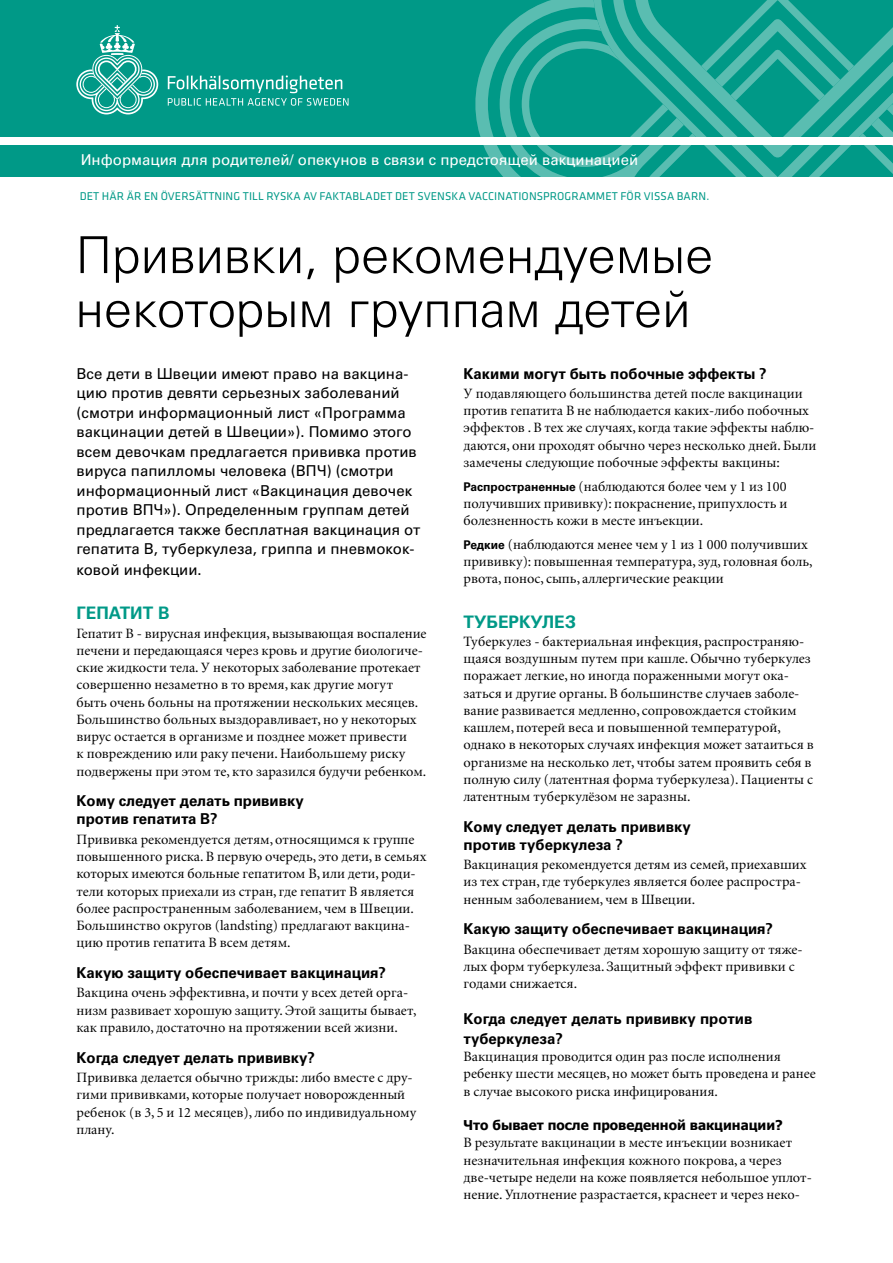
<style>
.page{position:relative;width:893px;height:1263px;background:#fff}
.page>*{position:absolute;margin:0;border:0;box-sizing:border-box;transform-origin:0 0}
.t1{font:300 51px/54px "Univers Cyr";color:#000}
.t2{font:700 17.25px "Univers Cyr";color:#009987}
.t3{font:15px/19.5px "Univers Cyr";color:#000}
.t4{font:700 15px/18px "Univers Cyr";color:#000}
.t5{font:15px "Univers Cyr";color:#fff}
.t6{font:14.25px/17.2px "Minion Cyr";color:#000}
.t7{font:700 13.5px "Tahoma";color:#000}
.t8{font:11.7px "Klavika";letter-spacing:.01em;color:#009987}
.s1{font-family:"Univers Cyr";font-weight:700;font-size:12px}
</style>
<div class="page">
<div style="left:0;top:0;width:893px;height:137px;background:#009987"></div>
<div style="left:0;top:145px;width:893px;height:32px;background:#009987"></div>
<svg style="left:76px;top:25px;width:82px;height:89px"></svg>
<svg style="left:168px;top:75px;width:180px;height:31px"></svg>
<svg style="left:475px;top:14px;width:47px;height:159px"></svg>
<svg style="left:500px;top:19px;width:22px;height:158px"></svg>
<svg style="left:522px;top:0;width:371px;height:177px"></svg>
<p class="t5" style="left:81px;top:151px;width:559px">Информация для родителей/ опекунов в связи с предстоящей вакцинацией</p>
<p class="t8" style="left:80px;top:190px;width:631px">DET HÄR ÄR EN ÖVERSÄTTNING TILL RYSKA AV FAKTABLADET DET SVENSKA VACCINATIONSPROGRAMMET FÖR VISSA BARN.</p>
<h1 class="t1" style="left:75px;top:228px;width:639px">Прививки, рекомендуемые некоторым группам детей</h1>
<p class="t4" style="left:463px;top:364px;width:305px">Какими могут быть побочные эффекты ?</p>
<p class="t6" style="left:463px;top:385px;width:354px">У подавляющего большинства детей после вакцинации против гепатита В не наблюдается каких-либо побочных эффектов . В тех же случаях, когда такие эффекты наблю&shy;даются, они проходят обычно через несколько дней. Были замечены следующие побочные эффекты вакцины:</p>
<p class="t6" style="left:463px;top:477px;width:325px;text-align:justify"><span class="s1">Распространенные</span> (наблюдаются более чем у 1 из 100 получивших прививку): покраснение, припухлость и болезненность кожи в месте инъекции.</p>
<p class="t6" style="left:463px;top:535px;width:351px"><span class="s1">Редкие</span> (наблюдаются менее чем у 1 из 1 000 получивших прививку): повышенная температура, зуд, головная боль, рвота, понос, сыпь, aллергические реакции</p>
<p class="t2" style="left:463px;top:611px;width:114px">ТУБЕРКУЛЕЗ</p>
<p class="t6" style="left:463px;top:632px;width:352px">Туберкулез - бактериальная инфекция, распространяю&shy;щаяся воздушным путем при кашле. Обычно туберкулез поражает легкие, но иногда пораженными могут ока&shy;заться и другие органы. В большинстве случаев заболе&shy;вание развивается медленно, сопровождается стойким кашлем, потерей веса и повышенной температурой, однако в некоторых случаях инфекция может затаиться в организме на несколько лет, чтобы затем проявить себя в полную силу (латентнaя форма туберкулезa). Пациенты с латентным туберкулёзом не заразны.</p>
<p class="t4" style="left:463px;top:817px;width:229px">Кому следует делать прививку против туберкулезa ?</p>
<p class="t6" style="left:463px;top:856px;width:344px">Вакцинация рекомендуется детям из семей, приехавших из тех стран, где туберкулез является более распростра&shy;ненным заболеванием, чем в Швеции.</p>
<p class="t4" style="left:463px;top:920px;width:311px">Какую защиту обеспечивает вакцинация?</p>
<p class="t6" style="left:463px;top:940px;width:341px">Вакцина обеспечивает детям хорошую защиту от тяже&shy;лых форм туберкулеза. Защитный эффект прививки с годами снижается.</p>
<p class="t4" style="left:463px;top:1009px;width:290px;line-height:19.5px">Когда следует делать прививку против туберкулеза?</p>
<p class="t6" style="left:463px;top:1048px;width:354px">Вакцинация проводится один раз после исполнения ребенку шести месяцев, но может быть проведена и ранее в случае высокого риска инфицирования.</p>
<p class="t7" style="left:463px;top:1116px;width:321px">Что бывает после проведенной вакцинации?</p>
<p class="t6" style="left:463px;top:1134px;width:350px">В результате вакцинации в месте инъекции возникает незначительная инфекция кожного покрова, а через две-четыре недели на коже появляется небольшое уплот&shy;нение. Уплотнение разрастается, краснеет и через неко-</p>
<p class="t3" style="left:77px;top:363px;width:345px">Все дети в Швеции имеют право на вакцина&shy;цию против девяти серьезных заболеваний (смотри информационный лист «Программа вакцинации детей в Швеции»). Помимо этого всем девочкам предлагается прививка против вируса папилломы человека (ВПЧ) (смотри информационный лист «Вакцинация девочек против ВПЧ»). Определенным группам детей предлагается также бесплатная вакцинация от гепатита В, туберкулеза, гриппа и пневмокок-</p>
<p class="t3" style="left:77px;top:560px;width:127px">ковой инфекции.</p>
<p class="t2" style="left:77px;top:603px;width:95px">ГЕПАТИТ В</p>
<p class="t6" style="left:77px;top:624px;width:351px">Гепатит В - вирусная инфекция, вызывающая воспаление печени и передающаяся через кровь и другие биологиче&shy;ские жидкости тела. У некоторых заболевание протекает совершенно незаметно в то время, как другие могут быть очень больны на протяжении нескольких месяцев.<br>Большинство больных выздоравливает, но у некоторых вирус остается в организме и позднее может привести<br>к повреждению или раку печени. Наибольшему риску подвержены при этом те, кто заразился будучи ребенком.</p>
<p class="t4" style="left:77px;top:792px;width:229px">Кому следует делать прививку против гепатита В?</p>
<p class="t6" style="left:77px;top:830px;width:351px">Прививка рекомендуется детям, относящимся к группе повышенного риска. В первую очередь, это дети, в семьях которых имеются больные гепатитом В, или дети, роди&shy;тели которых приехали из стран, где гепатит В является более распространенным заболеванием, чем в Швеции.<br>Большинство округов (landsting) предлагают вакцина&shy;цию против гепатита В всем детям.</p>
<p class="t4" style="left:77px;top:963px;width:311px">Какую защиту обеспечивает вакцинация?</p>
<p class="t6" style="left:77px;top:984px;width:342px">Вакцина очень эффективна, и почти у всех детей орга&shy;низм развивает хорошую защиту. Этой защиты бывает, как правило, достаточно на протяжении всей жизни.</p>
<p class="t4" style="left:77px;top:1048px;width:240px">Когда следует делать прививку?</p>
<p class="t6" style="left:77px;top:1069px;width:341px">Прививка делается обычно трижды: либо вместе с дру&shy;гими прививками, которые получает новорожденный ребенок (в 3, 5 и 12 месяцев), либо по индивидуальному плану.</p>
</div>
